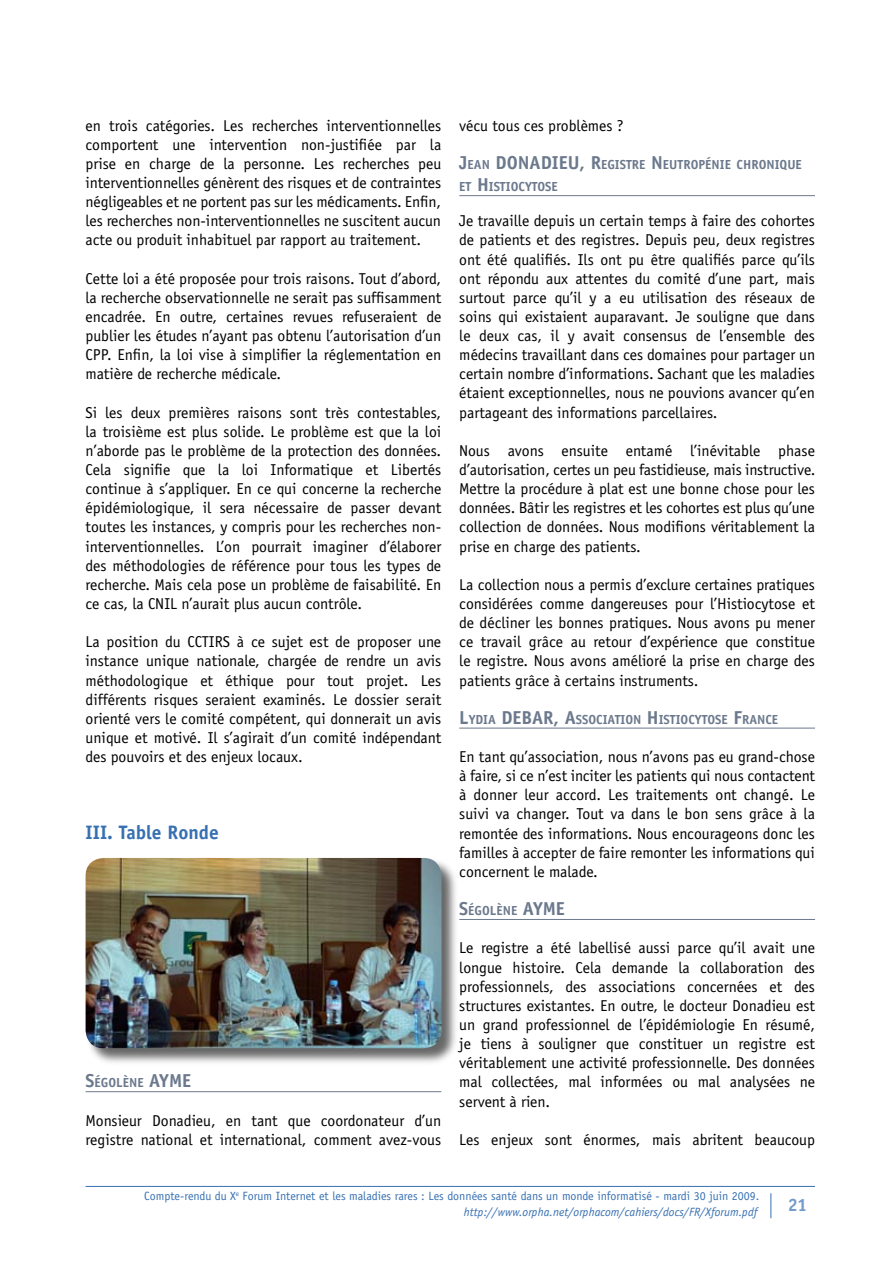
<style>
.page{position:relative;width:893px;height:1263px;background:#fff}
.page>*{position:absolute;margin:0;border:0;box-sizing:border-box;transform-origin:0 0}
.t1{font:700 19.5px "Officina Sans";color:#3770b2}
.t2{font:700 18.75px "Officina Sans";color:#6c798d}
.t3{font:700 18px "Officina Sans";color:#3770b2}
.t4{font:15.75px/19.2px "Officina Sans";color:#000;text-align:justify}
.t5{font:700 13.2px/22.5px "Officina Sans";color:#6c798d}
.t6{font:12px/16px "Officina Sans";color:#3770b2;text-align:right}
.s1{font-size:18.75px}
.s2{font-size:13.2px}
.s3{font-style:italic}
</style>
<div class="page">
<hr style="left:86px;top:1186px;width:729px;height:1px;background:#3770b2">
<svg style="left:771px;top:1193px;width:1px;height:25px"></svg>
<hr style="left:86px;top:1091px;width:355px;height:1px;background:#6c798d">
<hr style="left:459px;top:195px;width:356px;height:1px;background:#6c798d">
<hr style="left:459px;top:728px;width:356px;height:1px;background:#6c798d">
<hr style="left:459px;top:919px;width:356px;height:1px;background:#6c798d">
<div style="left:85px;top:857px;width:374px;height:209px;background:#000;opacity:.6"></div>
<img style="left:86px;top:858px;width:356px;height:190px;border-radius:18px">
<p class="t4" style="left:86px;top:116px;width:357px">en trois catégories. Les recherches interventionnelles comportent une intervention non-justifiée par la prise en charge de la personne. Les recherches peu interventionnelles génèrent des risques et de contraintes négligeables et ne portent pas sur les médicaments. Enfin, les recherches non-interventionnelles ne suscitent aucun acte ou produit inhabituel par rapport au traitement.</p>
<p class="t4" style="left:86px;top:269px;width:357px">Cette loi a été proposée pour trois raisons. Tout d’abord, la recherche observationnelle ne serait pas suffisamment encadrée. En outre, certaines revues refuseraient de publier les études n’ayant pas obtenu l’autorisation d’un CPP. Enfin, la loi vise à simplifier la réglementation en matière de recherche médicale.</p>
<p class="t4" style="left:86px;top:403px;width:357px">Si les deux premières raisons sont très contestables, la troisième est plus solide. Le problème est que la loi n’aborde pas le problème de la protection des données.<br>Cela signifie que la loi Informatique et Libertés continue à s’appliquer. En ce qui concerne la recherche épidémiologique, il sera nécessaire de passer devant toutes les instances, y compris pour les recherches non&shy;interventionnelles. L’on pourrait imaginer d’élaborer des méthodologies de référence pour tous les types de recherche. Mais cela pose un problème de faisabilité. En ce cas, la CNIL n’aurait plus aucun contrôle.</p>
<p class="t4" style="left:86px;top:632px;width:357px">La position du CCTIRS à ce sujet est de proposer une instance unique nationale, chargée de rendre un avis méthodologique et éthique pour tout projet. Les différents risques seraient examinés. Le dossier serait orienté vers le comité compétent, qui donnerait un avis unique et motivé. Il s’agirait d’un comité indépendant des pouvoirs et des enjeux locaux.</p>
<p class="t1" style="left:86px;top:820px;width:135px">III. TABLE RONDE</p>
<p class="t5" style="left:86px;top:1071px;width:105px"><span class="s1">S</span>ÉGOLÈN E <span class="s1">AYME</span></p>
<p class="t4" style="left:86px;top:1111px;width:357px">Monsieur Donadieu, en tant que coordonateur d’un registre national et international, comment avez-vous</p>
<p class="t4" style="left:459px;top:116px;width:166px">vécu tous ces problèmes ?</p>
<p class="t5" style="left:459px;top:153px;width:344px"><span class="s1">J</span>EAN <span class="s1">DONADIEU, R</span>EGISTRE <span class="s1">N</span>EUTROPÉNIE CHRONIQUE<br>ET <span class="s1">H</span> ISTIOCYTOS</p>
<p class="t5" style="left:551px;top:175px;width:8px">E</p>
<p class="t4" style="left:459px;top:211px;width:357px">Je travaille depuis un certain temps à faire des cohortes de patients et des registres. Depuis peu, deux registres ont été qualifiés. Ils ont pu être qualifiés parce qu’ils ont répondu aux attentes du comité d’une part, mais surtout parce qu’il y a eu utilisation des réseaux de soins qui existaient auparavant. Je souligne que dans le deux cas, il y avait consensus de l’ensemble des médecins travaillant dans ces domaines pour partager un certain nombre d’informations. Sachant que les maladies étaient exceptionnelles, nous ne pouvions avancer qu’en partageant des informations parcellaires.</p>
<p class="t4" style="left:459px;top:441px;width:358px">Nous avons ensuite entamé l’inévitable phase d’autorisation, certes un peu fastidieuse, mais instructive.<br>Mettre la procédure à plat est une bonne chose pour les données. Bâtir les registres et les cohortes est plus qu’une collection de données. Nous modifions véritablement la prise en charge des patients.</p>
<p class="t4" style="left:459px;top:575px;width:357px">La collection nous a permis d’exclure certaines pratiques considérées comme dangereuses pour l’Histiocytose et de décliner les bonnes pratiques. Nous avons pu mener ce travail grâce au retour d’expérience que constitue le registre. Nous avons amélioré la prise en charge des patients grâce à certains instruments.</p>
<p class="t2" style="left:459px;top:706px;width:65px">L<span class="s2">YDIA</span> DEBAR</p>
<p class="t5" style="left:554px;top:708px;width:149px"><span class="s1">, A</span>SSOCIATION <span class="s1">H</span> ISTIOCYTOS</p>
<p class="t5" style="left:721px;top:708px;width:58px">E <span class="s1">F</span>RAN CE</p>
<p class="t4" style="left:459px;top:747px;width:357px">En tant qu’association, nous n’avons pas eu grand-chose à faire, si ce n’est inciter les patients qui nous contactent à donner leur accord. Les traitements ont changé. Le suivi va changer. Tout va dans le bon sens grâce à la remontée des informations. Nous encourageons donc les familles à accepter de faire remonter les informations qui concernent le malade.</p>
<p class="t5" style="left:459px;top:899px;width:105px"><span class="s1">S</span>ÉGOLÈN E <span class="s1">AYME</span></p>
<p class="t4" style="left:459px;top:938px;width:357px">Le registre a été labellisé aussi parce qu’il avait une longue histoire. Cela demande la collaboration des professionnels, des associations concernées et des structures existantes. En outre, le docteur Donadieu est un grand professionnel de l’épidémiologie En résumé, je tiens à souligner que constituer un registre est véritablement une activité professionnelle. Des données mal collectées, mal informées ou mal analysées ne servent à rien.</p>
<p class="t4" style="left:459px;top:1130px;width:357px">Les enjeux sont énormes, mais abritent beaucoup</p>
<p class="t6" style="left:144px;top:1188px;width:617px">Compte-rendu du X<sup>e</sup> Forum Internet et les maladies rares : Les données santé dans un monde informatisé - mardi 30 juin 2009. <span class="s3">http://www.orpha.net/orphacom/cahiers/docs/FR/Xforum.pdf</span></p>
<p class="t3" style="left:787px;top:1193px;width:22px">21</p>
</div>
